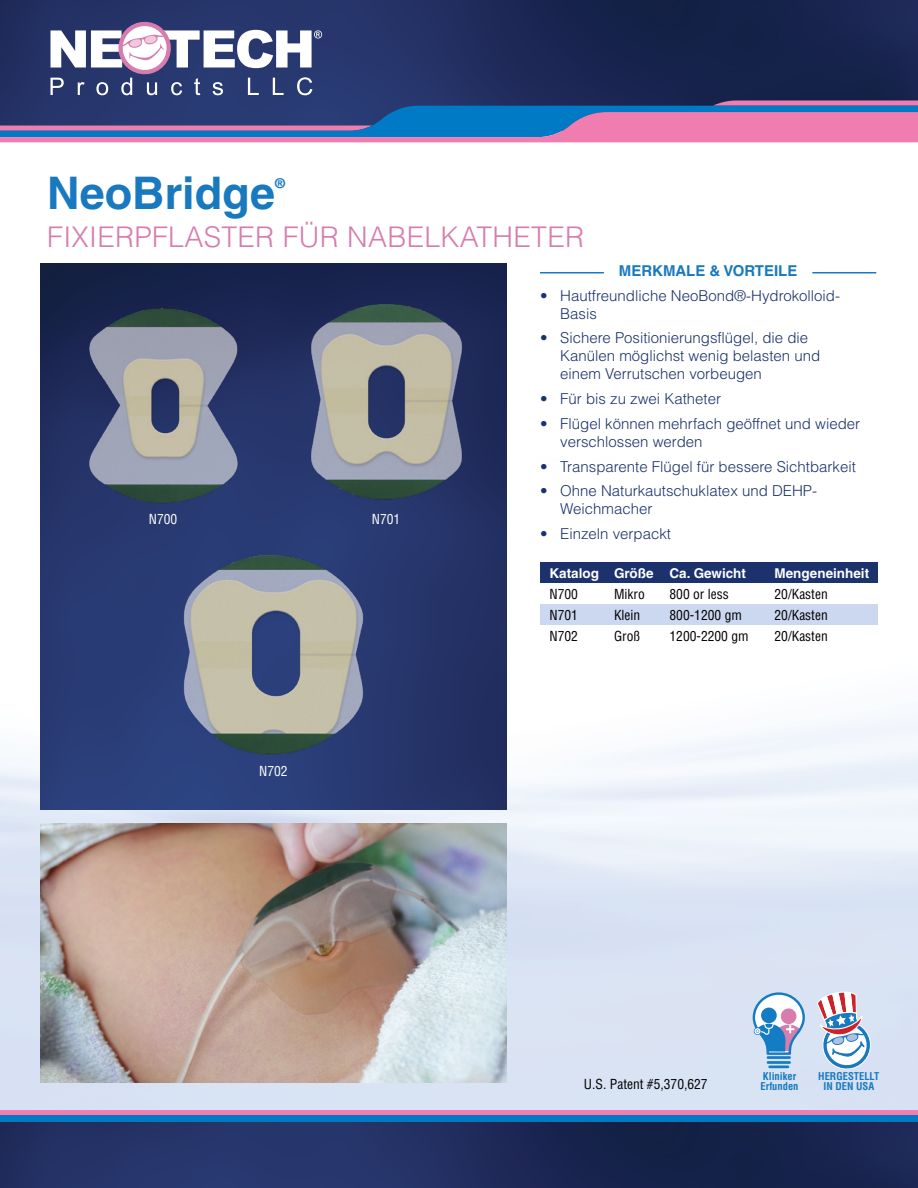
<style>
.page{position:relative;width:918px;height:1188px;background:#fff}
.page>*{position:absolute;margin:0;border:0;box-sizing:border-box;transform-origin:0 0}
.t1{font:700 45px "Helvetica LT Pro";color:#1879bf}
.t2{font:300 28.5px "Helvetica LT Pro";letter-spacing:.01em;color:#d77cae}
.t3{font:300 15px/18px "Helvetica LT Pro";color:#1b326c}
.t4{font:700 15px "Helvetica LT Pro";color:#1879bf}
.t5{font:condensed 13.5px "Helvetica LT Pro";color:#000}
.t6{font:700 13.5px "Helvetica LT Pro";color:#fff}
.t7{font:condensed 13.5px "Helvetica LT Pro";color:#fff}
.t8{font:700 13.5px "Helvetica LT Pro";color:#1879bf}
.t9{font:700 condensed 10.5px/10.5px "Helvetica LT Pro";color:#1879bf;text-align:center}
</style>
<div class="page">
<img style="left:0;top:457px;width:918px;height:731px">
<img style="left:40px;top:263px;width:466px;height:547px">
<img style="left:40px;top:824px;width:466px;height:259px">
<hr style="left:540px;top:272px;width:64px;height:1px;background:#1879bf">
<hr style="left:812px;top:272px;width:64px;height:1px;background:#1879bf">
<div style="left:540px;top:562px;width:338px;height:21px;background:#1b326c"></div>
<div style="left:540px;top:583px;width:338px;height:21px;background:#fff"></div>
<div style="left:540px;top:604px;width:338px;height:22px;background:#cbd8ef"></div>
<div style="left:540px;top:626px;width:338px;height:21px;background:#fff"></div>
<img style="left:179px;top:550px;width:188px;height:210px">
<img style="left:69px;top:301px;width:188px;height:210px">
<img style="left:292px;top:297px;width:188px;height:210px">
<svg style="left:817px;top:992px;width:54px;height:77px"></svg>
<hr style="left:768px;top:1056px;width:22px;height:3px;background:#147cc2">
<hr style="left:768px;top:1061px;width:22px;height:3px;background:#147cc2">
<svg style="left:770px;top:1066px;width:18px;height:2px"></svg>
<svg style="left:751px;top:991px;width:55px;height:65px"></svg>
<img style="left:0;top:0;width:918px;height:22px">
<svg style="left:0;top:22px;width:918px;height:120px;background:#4a4e7e"></svg>
<div style="left:0;top:1110px;width:918px;height:5px;background:#f27db0"></div>
<div style="left:0;top:1115px;width:918px;height:7px;background:#007ac2"></div>
<h1 class="t1" style="left:47px;top:166px;width:229px">NeoBridge</h1>
<p class="t8" style="left:275px;top:175px;width:11px">®</p>
<h2 class="t2" style="left:47px;top:219px;width:538px">FIXIERPFLASTER FÜR NABELKATHETER</h2>
<p class="t7" style="left:149px;top:510px;width:30px">N700</p>
<p class="t7" style="left:372px;top:510px;width:30px">N701</p>
<p class="t7" style="left:259px;top:763px;width:30px">N702</p>
<p class="t4" style="left:619px;top:262px;width:180px">MERKMALE &amp; VORTEILE</p>
<p class="t3" style="left:560px;top:286px;width:281px;text-indent:-20px">• Hautfreundliche NeoBond®-Hydrokolloid-<br>Basis</p>
<p class="t3" style="left:560px;top:329px;width:262px;text-indent:-20px">• Sichere Positionierungsflügel, die die<br>Kanülen möglichst wenig belasten und einem Verrutschen vorbeugen</p>
<p class="t3" style="left:540px;top:390px;width:183px">• Für bis zu zwei Katheter</p>
<p class="t3" style="left:560px;top:414px;width:302px;text-indent:-20px">• Flügel können mehrfach geöffnet und wieder verschlossen werden</p>
<p class="t3" style="left:540px;top:457px;width:317px">• Transparente Flügel für bessere Sichtbarkeit</p>
<p class="t3" style="left:560px;top:482px;width:258px;text-indent:-20px">• Ohne Naturkautschuklatex und DEHP-<br>Weichmacher</p>
<p class="t3" style="left:540px;top:525px;width:133px">• Einzeln verpackt</p>
<p class="t6" style="left:550px;top:565px;width:198px">Katalog Größe Ca. Gewicht</p>
<p class="t6" style="left:775px;top:565px;width:96px">Mengeneinheit</p>
<p class="t5" style="left:550px;top:586px;width:30px">N700</p>
<p class="t5" style="left:614px;top:586px;width:32px">Mikro</p>
<p class="t5" style="left:670px;top:586px;width:61px">800 or less</p>
<p class="t5" style="left:775px;top:586px;width:55px">20/Kasten</p>
<p class="t5" style="left:550px;top:607px;width:30px">N701</p>
<p class="t5" style="left:614px;top:607px;width:28px">Klein</p>
<p class="t5" style="left:670px;top:607px;width:74px">800-1200 gm</p>
<p class="t5" style="left:775px;top:607px;width:55px">20/Kasten</p>
<p class="t5" style="left:550px;top:628px;width:30px">N702</p>
<p class="t5" style="left:614px;top:628px;width:28px">Groß</p>
<p class="t5" style="left:670px;top:628px;width:81px">1200-2200 gm</p>
<p class="t5" style="left:775px;top:628px;width:55px">20/Kasten</p>
<p class="t5" style="left:584px;top:1075px;width:125px">U.S. Patent #5,370,627</p>
<p class="t9" style="left:818px;top:1071px;width:63px">HERGESTELLT<br>IN DEN USA</p>
<p class="t9" style="left:761px;top:1071px;width:39px;text-align:left">Kliniker<br>Erfunden</p>
</div>
